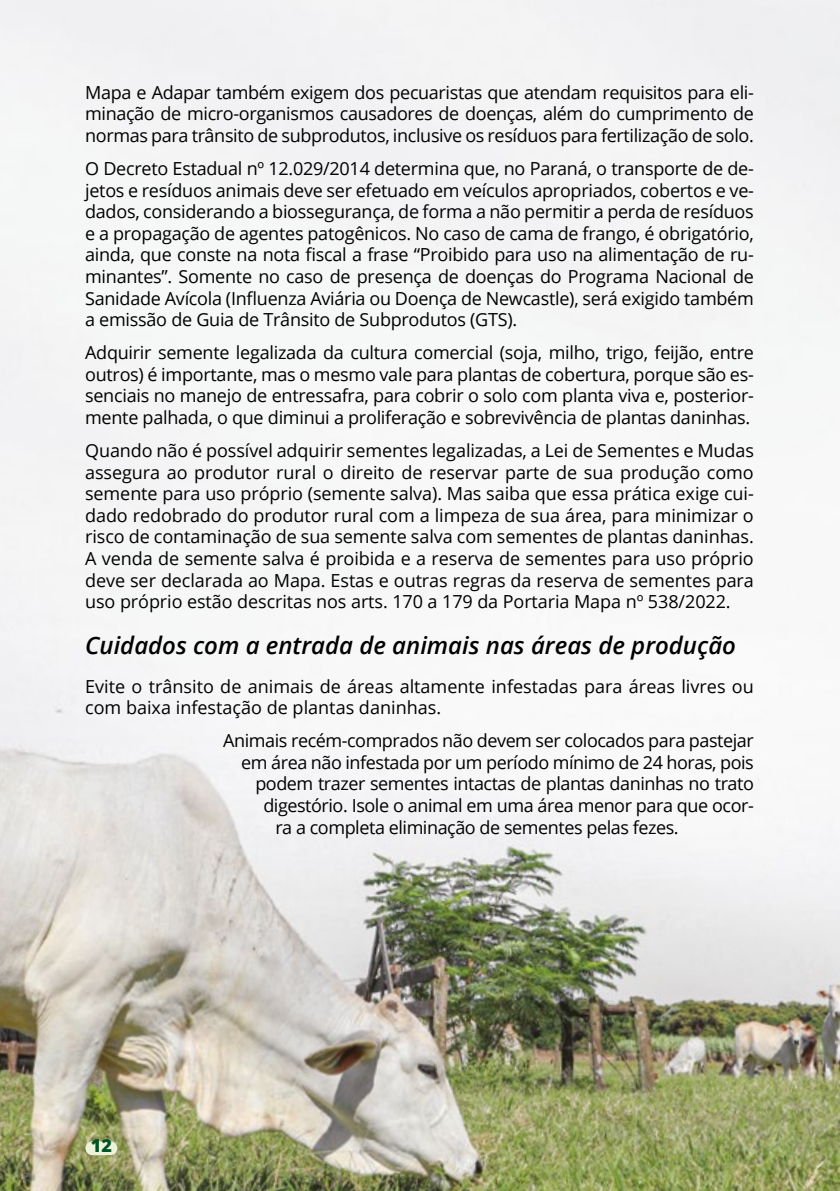
<style>
.page{position:relative;width:840px;height:1191px;background:#fff}
.page>*{position:absolute;margin:0;border:0;box-sizing:border-box;transform-origin:0 0}
.t1{font:italic 600 24px "Open Sans";color:#000}
.t2{font:18px/21.6px "Open Sans";letter-spacing:-.02em;color:#000;text-align:justify}
.t3{font:18px/21.6px "Open Sans";color:#000}
.t4{font:800 18px "Open Sans";color:#005227}
</style>
<div class="page">
<img style="left:0;top:0;width:839px;height:1191px">
<div style="left:85px;top:1141px;width:32px;height:14px;background:#ecf3da;border-radius:7px"></div>
<p class="t2" style="left:85px;top:81px;width:670px">Mapa e Adapar também exigem dos pecuaristas que atendam requisitos para eli&shy;minação de micro-organismos causadores de doenças, além do cumprimento de normas para trânsito de subprodutos, inclusive os resíduos para fertilização de solo.</p>
<p class="t2" style="left:85px;top:157px;width:670px">O Decreto Estadual nº 12.029/2014 determina que, no Paraná, o transporte de de&shy;jetos e resíduos animais deve ser efetuado em veículos apropriados, cobertos e ve&shy;dados, considerando a biossegurança, de forma a não permitir a perda de resíduos e a propagação de agentes patogênicos. No caso de cama de frango, é obrigatório, ainda, que conste na nota fiscal a frase “Proibido para uso na alimentação de ru&shy;minantes”. Somente no caso de presença de doenças do Programa Nacional de Sanidade Avícola (Influenza Aviária ou Doença de Newcastle), será exigido também a emissão de Guia de Trânsito de Subprodutos (GTS).</p>
<p class="t2" style="left:85px;top:341px;width:670px">Adquirir semente legalizada da cultura comercial (soja, milho, trigo, feijão, entre outros) é importante, mas o mesmo vale para plantas de cobertura, porque são es&shy;senciais no manejo de entressafra, para cobrir o solo com planta viva e, posterior&shy;mente palhada, o que diminui a proliferação e sobrevivência de plantas daninhas.</p>
<p class="t2" style="left:85px;top:439px;width:670px">Quando não é possível adquirir sementes legalizadas, a Lei de Sementes e Mudas assegura ao produtor rural o direito de reservar parte de sua produção como semente para uso próprio (semente salva). Mas saiba que essa prática exige cui&shy;dado redobrado do produtor rural com a limpeza de sua área, para minimizar o risco de contaminação de sua semente salva com sementes de plantas daninhas.<br>A venda de semente salva é proibida e a reserva de sementes para uso próprio deve ser declarada ao Mapa. Estas e outras regras da reserva de sementes para uso próprio estão descritas nos arts. 170 a 179 da Portaria Mapa nº 538/2022.</p>
<h1 class="t1" style="left:85px;top:629px;width:652px">Cuidados com a entrada de animais nas áreas de produção</h1>
<p class="t3" style="left:85px;top:675px;width:670px">Evite o trânsito de animais de áreas altamente infestadas para áreas livres ou com baixa infestação de plantas daninhas.</p>
<p class="t2" style="left:223px;top:729px;width:531px">Animais recém-comprados não devem ser colocados para pastejar</p>
<p class="t2" style="left:241px;top:751px;width:514px">em área não infestada por um período mínimo de 24 horas, pois</p>
<p class="t2" style="left:255px;top:772px;width:500px">podem trazer sementes intactas de plantas daninhas no trato</p>
<p class="t2" style="left:263px;top:794px;width:492px">digestório. Isole o animal em uma área menor para que ocor-</p>
<p class="t2" style="left:275px;top:816px;width:404px">ra a completa eliminação de sementes pelas fezes.</p>
<p class="t4" style="left:91px;top:1131px;width:23px">12</p>
</div>
